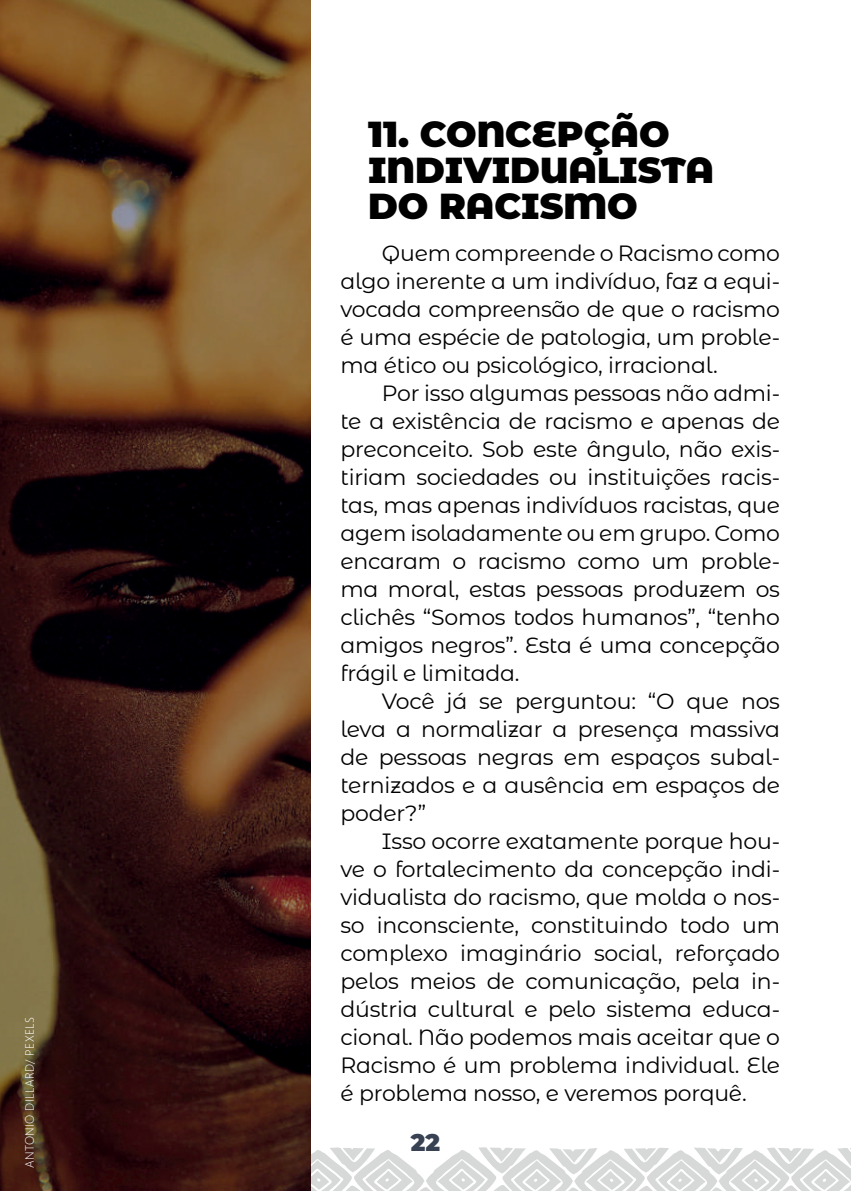
<style>
.page{position:relative;width:851px;height:1191px;background:#fff}
.page>*{position:absolute;margin:0;border:0;box-sizing:border-box;transform-origin:0 0}
.t1{font:900 36px/36px "Montserrat Alternates";color:#000001}
.t2{font:900 24px "Montserrat Alternates";color:#384252}
.t3{font:22px/28px "Montserrat Alternates";letter-spacing:-.01em;color:#000001;text-align:justify}
.t4{font:300 12px "Segoe UI";letter-spacing:.035em;color:#fff}
</style>
<div class="page">
<svg style="left:311px;top:1147px;width:539px;height:44px"></svg>
<img style="left:0;top:0;width:311px;height:1191px">
<p class="t4" style="left:18px;top:1168px;width:153px;rotate:-90deg">ANTONIO DILLARD/ PEXELS</p>
<h1 class="t1" style="left:368px;top:114px;width:347px">11. CONCEPÇÃO<br>INDIVIDUALISTA<br>DO RACISMO</h1>
<p class="t3" style="left:340px;top:238px;width:441px;text-indent:41px">Quem compreende o Racismo como algo inerente a um indivíduo, faz a equi&shy;vocada compreensão de que o racismo é uma espécie de patologia, um proble&shy;ma ético ou psicológico, irracional.</p>
<p class="t3" style="left:340px;top:378px;width:441px;text-indent:41px">Por isso algumas pessoas não admi&shy;te a existência de racismo e apenas de preconceito. Sob este ângulo, não exis&shy;tiriam sociedades ou instituições racis&shy;tas, mas apenas indivíduos racistas, que agem isoladamente ou em grupo. Como encaram o racismo como um proble&shy;ma moral, estas pessoas produzem os clichês “Somos todos humanos”, “tenho amigos negros”. Esta é uma concepção frágil e limitada.</p>
<p class="t3" style="left:340px;top:686px;width:441px;text-indent:41px">Você já se perguntou: “O que nos leva a normalizar a presença massiva de pessoas negras em espaços subal&shy;ternizados e a ausência em espaços de poder?”</p>
<p class="t3" style="left:340px;top:826px;width:441px;text-indent:41px">Isso ocorre exatamente porque hou&shy;ve o fortalecimento da concepção indi&shy;vidualista do racismo, que molda o nos&shy;so inconsciente, constituindo todo um complexo imaginário social, reforçado pelos meios de comunicação, pela in&shy;dústria cultural e pelo sistema educa&shy;cional. Não podemos mais aceitar que o Racismo é um problema individual. Ele é problema nosso, e veremos porquê.</p>
<p class="t2" style="left:411px;top:1124px;width:31px">22</p>
</div>
